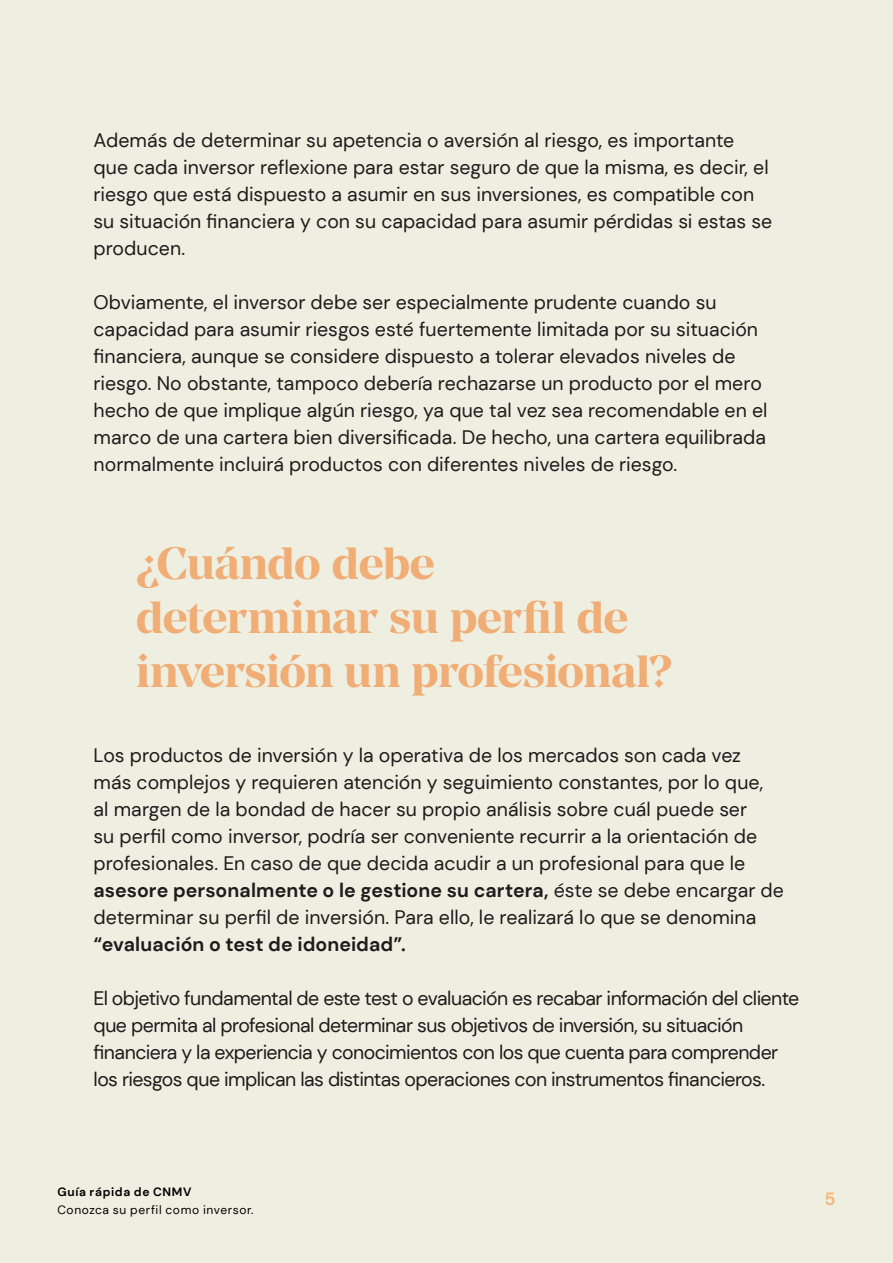
<style>
.page{position:relative;width:893px;height:1263px;background:#efefe1}
.page>*{position:absolute;margin:0;border:0;box-sizing:border-box;transform-origin:0 0}
.Capítulos{font:700 45px/54px "Manier";letter-spacing:-.015em;color:#f0ad76}
.Body_DM{font:19.5px/27px "DM Sans";color:#1c1c1c}
.Body_DM-2{font:19.5px/27px "DM Sans";letter-spacing:-.03em;color:#1c1c1c}
.t1{font:700 18px "DM Sans";color:#f5b87d}
.t2{font:12px "DM Sans";letter-spacing:.05em;color:#000}
.t3{font:700 12px "DM Sans";letter-spacing:.055em;color:#000}
.s1{font-weight:700}
</style>
<div class="page">
<p class="Body_DM" style="left:94px;top:127px;width:680px">Además de determinar su apetencia o aversión al riesgo, es importante que cada inversor reflexione para estar seguro de que la misma, es decir, el riesgo que está dispuesto a asumir en sus inversiones, es compatible con su situación financiera y con su capacidad para asumir pérdidas si estas se producen.</p>
<p class="Body_DM" style="left:94px;top:289px;width:676px">Obviamente, el inversor debe ser especialmente prudente cuando su capacidad para asumir riesgos esté fuertemente limitada por su situación financiera, aunque se considere dispuesto a tolerar elevados niveles de riesgo. No obstante, tampoco debería rechazarse un producto por el mero hecho de que implique algún riesgo, ya que tal vez sea recomendable en el marco de una cartera bien diversificada. De hecho, una cartera equilibrada normalmente incluirá productos con diferentes niveles de riesgo.</p>
<p class="Capítulos" style="left:136px;top:536px;width:537px">¿Cuándo debe determinar su perfil de inversión un profesional?</p>
<p class="Body_DM" style="left:94px;top:742px;width:692px">Los productos de inversión y la operativa de los mercados son cada vez<br>más complejos y requieren atención y seguimiento constantes, por lo que,<br>al margen de la bondad de hacer su propio análisis sobre cuál puede ser<br>su perfil como inversor, podría ser conveniente recurrir a la orientación de profesionales. En caso de que decida acudir a un profesional para que le <span class="s1">asesore personalmente o le gestione su cartera,</span> éste se debe encargar de determinar su perfil de inversión. Para ello, le realizará lo que se denomina <span class="s1">“evaluación o test de idoneidad”.</span></p>
<p class="Body_DM-2" style="left:94px;top:985px;width:707px">El objetivo fundamental de este test o evaluación es recabar información del cliente que permita al profesional determinar sus objetivos de inversión, su situación financiera y la experiencia y conocimientos con los que cuenta para comprender los riesgos que implican las distintas operaciones con instrumentos financieros.</p>
<p class="t3" style="left:57px;top:1184px;width:136px">Guía rápida de CNMV</p>
<p class="t2" style="left:57px;top:1202px;width:198px">Conozca su perfil como inversor.</p>
<p class="t1" style="left:824px;top:1188px;width:13px">5</p>
</div>
